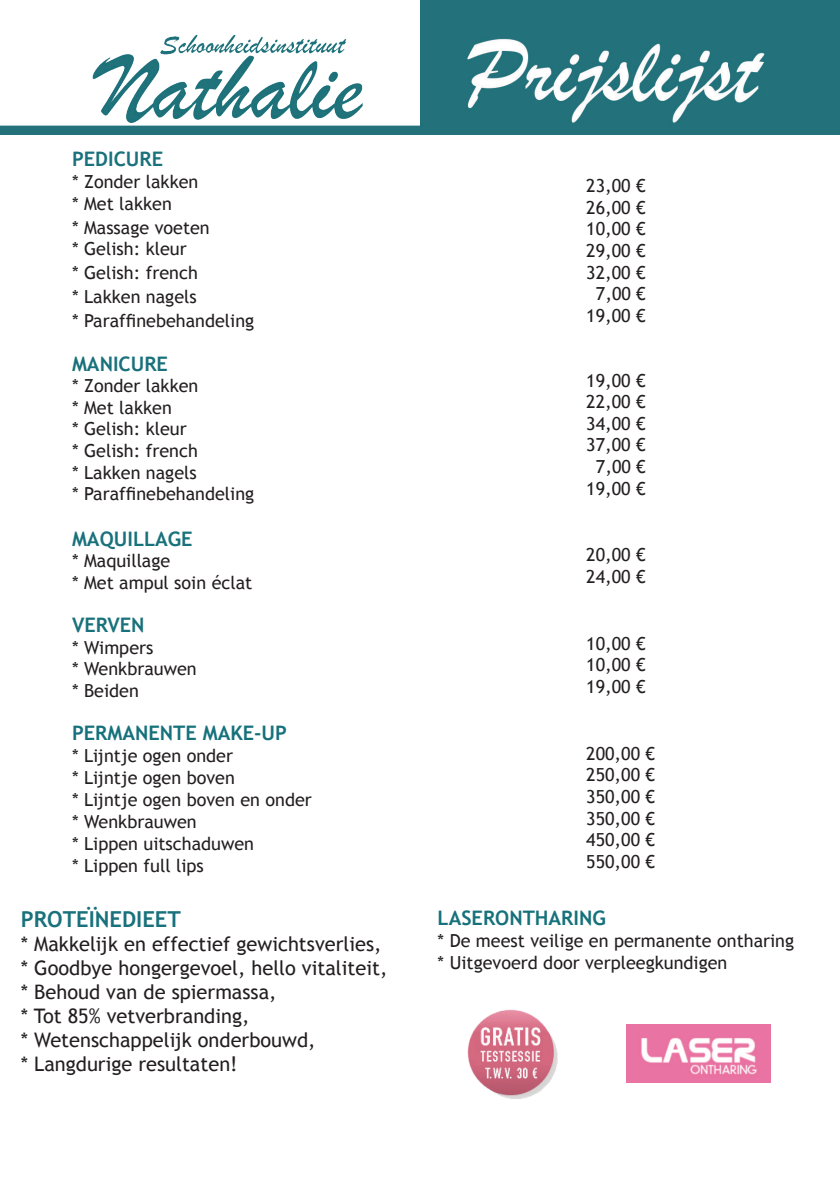
<style>
.page{position:relative;width:840px;height:1191px;background:#fff}
.page>*{position:absolute;margin:0;border:0;box-sizing:border-box;transform-origin:0 0}
.t1{font:700 22px "Trebuchet MS";color:#18717b}
.t2{font:20px/24px "Trebuchet MS";color:#231f20}
.t3{font:700 20px "Trebuchet MS";color:#18717b}
.t4{font:700 20px "Trebuchet MS";color:#16717b}
.t5{font:18px/21.6px "Trebuchet MS";color:#231f20}
</style>
<div class="page">
<img style="left:0;top:0;width:839px;height:135px">
<img style="left:467px;top:1009px;width:91px;height:90px">
<img style="left:626px;top:1024px;width:144px;height:59px">
<p class="t3" style="left:72px;top:152px;width:92px">PEDICURE</p>
<p class="t5" style="left:72px;top:172px;width:128px">* Zonder lakken * Met lakken</p>
<p class="t5" style="left:72px;top:218px;width:139px">* Massage voeten * Gelish: kleur</p>
<p class="t5" style="left:72px;top:262px;width:183px;line-height:24px">* Gelish: french<br>* Lakken nagels<br>* Paraffinebehandeling</p>
<p class="t3" style="left:72px;top:356px;width:97px">MANICURE</p>
<p class="t5" style="left:72px;top:376px;width:183px">* Zonder lakken<br>* Met lakken<br>* Gelish: kleur<br>* Gelish: french<br>* Lakken nagels<br>* Paraffinebehandeling</p>
<p class="t3" style="left:72px;top:531px;width:122px">MAQUILLAGE</p>
<p class="t5" style="left:72px;top:552px;width:182px">* Maquillage<br>* Met ampul soin éclat</p>
<p class="t3" style="left:72px;top:617px;width:74px">VERVEN</p>
<p class="t5" style="left:72px;top:638px;width:126px">* Wimpers<br>* Wenkbrauwen * Beiden</p>
<p class="t4" style="left:72px;top:725px;width:216px">PERMANENTE MAKE-UP</p>
<p class="t5" style="left:72px;top:746px;width:241px">* Lĳntje ogen onder<br>* Lĳntje ogen boven<br>* Lĳntje ogen boven en onder * Wenkbrauwen<br>* Lippen uitschaduwen<br>* Lippen full lips</p>
<p class="t1" style="left:21px;top:910px;width:161px">PROTEÏNEDIEET</p>
<p class="t2" style="left:21px;top:933px;width:368px">* Makkelĳk en effectief gewichtsverlies, * Goodbye hongergevoel, hello vitaliteit, * Behoud van de spiermassa,<br>* Tot 85% vetverbranding,<br>* Wetenschappelĳk onderbouwd,<br>* Langdurige resultaten!</p>
<p class="t5" style="left:586px;top:176px;width:61px;text-align:center">23,00 €<br>26,00 €<br>10,00 €<br>29,00 €<br>32,00 €<br>7,00 €<br>19,00 €</p>
<p class="t5" style="left:586px;top:371px;width:61px;text-align:center">19,00 €<br>22,00 €<br>34,00 €<br>37,00 €<br>7,00 €<br>19,00 €</p>
<p class="t5" style="left:586px;top:546px;width:61px">20,00 €<br>24,00 €</p>
<p class="t5" style="left:586px;top:634px;width:61px;text-align:justify">10,00 € 10,00 € 19,00 €</p>
<p class="t5" style="left:586px;top:744px;width:70px;text-align:justify">200,00 € 250,00 € 350,00 € 350,00 € 450,00 € 550,00 €</p>
<p class="t4" style="left:437px;top:910px;width:170px">LASERONTHARING</p>
<p class="t5" style="left:437px;top:931px;width:358px">* De meest veilige en permanente ontharing * Uitgevoerd door verpleegkundigen</p>
</div>
